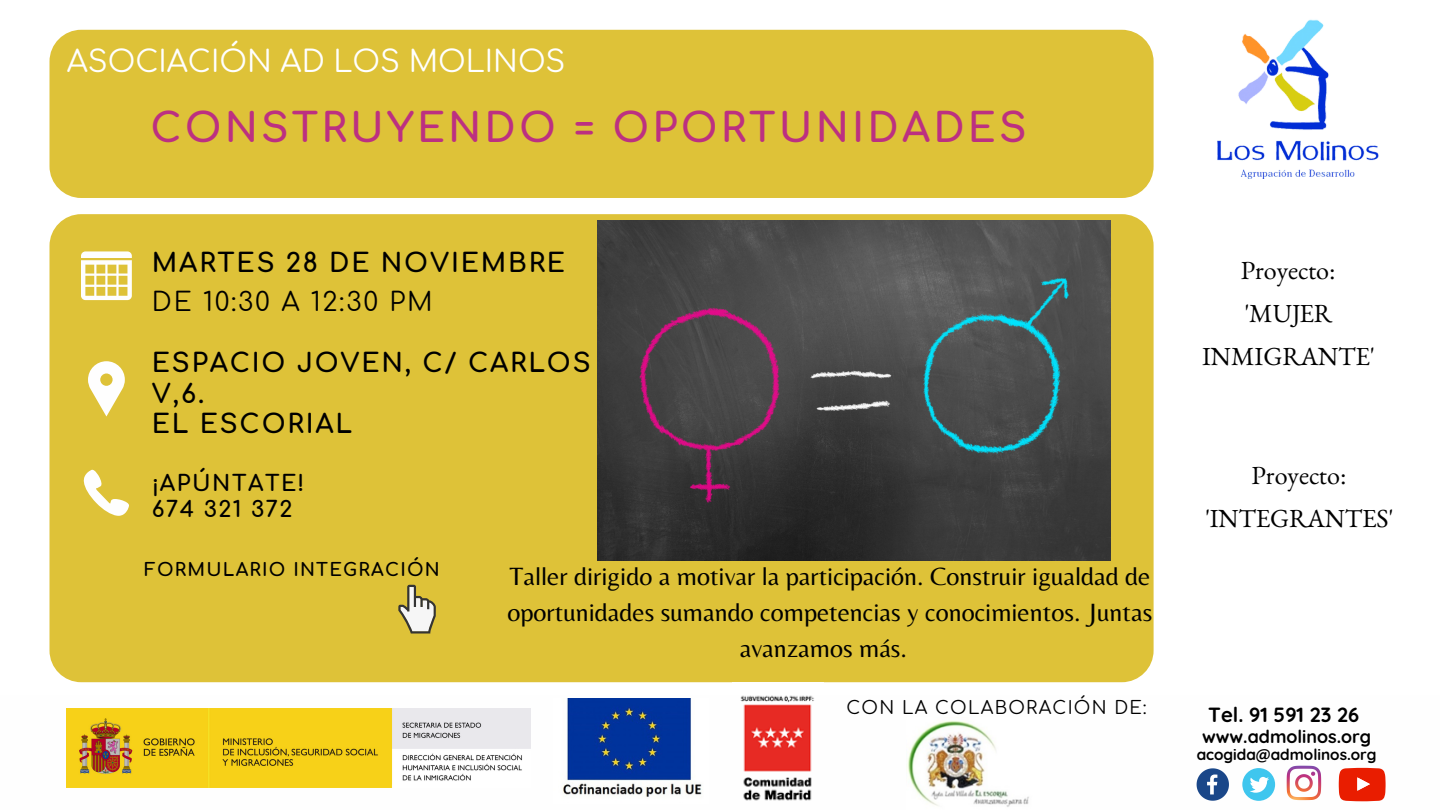
<style>
.page{position:relative;width:1440px;height:810px;background:#fff}
.page>*{position:absolute;margin:0;border:0;box-sizing:border-box;transform-origin:0 0}
.t1{font:700 40px "Comfortaa";letter-spacing:.08em;color:#bc3081}
.t2{font:30px "Comfortaa";color:#fff}
.t3{font:26.1px/43.3px "Benne";color:#000;text-align:center}
.t4{font:26px/36px "Belleza";color:#000;text-align:center}
.t5{font:700 26px/30.8px "Comfortaa";letter-spacing:.07em;color:#000}
.t6{font:26px "Comfortaa";letter-spacing:.07em;color:#000}
.t7{font:700 22px "Comfortaa";letter-spacing:.07em;color:#000}
.t8{font:700 20.4px "Quicksand";color:#000}
.t9{font:700 18px "Comfortaa";letter-spacing:.07em;color:#000}
.t10{font:18px "Comfortaa";letter-spacing:.07em;color:#000}
.t11{font:700 17.9px "Quicksand";color:#000}
.t12{font:700 15.3px "Quicksand";color:#000}
</style>
<div class="page">
<div style="left:50px;top:214px;width:1104px;height:468px;background:#dec238;border-radius:32px"></div>
<img style="left:1238px;top:19px;width:91px;height:111px">
<svg style="left:81px;top:251px;width:51px;height:49px"></svg>
<svg style="left:88px;top:361px;width:37px;height:56px"></svg>
<svg style="left:84px;top:470px;width:45px;height:46px"></svg>
<img style="left:1217px;top:140px;width:162px;height:39px">
<div style="left:50px;top:30px;width:1104px;height:168px;background:#dec238;border-radius:32px"></div>
<svg style="left:1197px;top:768px;width:32px;height:33px"></svg>
<div style="left:1242px;top:768px;width:33px;height:33px;background:#3fc6ee;border-radius:50%"></div>
<svg style="left:1250px;top:777px;width:19px;height:16px"></svg>
<svg style="left:1339px;top:768px;width:47px;height:33px;background:#eb351b"></svg>
<svg style="left:1287px;top:766px;width:34px;height:34px"></svg>
<img style="left:67px;top:708px;width:463px;height:80px">
<img style="left:562px;top:699px;width:140px;height:98px">
<svg style="left:398px;top:585px;width:38px;height:49px"></svg>
<img style="left:907px;top:720px;width:122px;height:87px">
<img style="left:740px;top:695px;width:74px;height:106px">
<img style="left:598px;top:221px;width:512px;height:339px">
<p class="t2" style="left:67px;top:46px;width:500px">ASOCIACIÓN AD LOS MOLINOS</p>
<p class="t1" style="left:151px;top:107px;width:878px">CONSTRUYENDO = OPORTUNIDADES</p>
<p class="t5" style="left:152px;top:249px;width:415px">MARTES 28 DE NOVIEMBRE</p>
<p class="t6" style="left:152px;top:288px;width:282px">DE 10:30 A 12:30 PM</p>
<p class="t5" style="left:152px;top:348px;width:440px">ESPACIO JOVEN, C/ CARLOS<br>V,6.</p>
<p class="t5" style="left:152px;top:410px;width:202px">EL ESCORIAL</p>
<p class="t7" style="left:152px;top:471px;width:154px">¡APÚNTATE!</p>
<p class="t7" style="left:152px;top:498px;width:142px">674 321 372</p>
<p class="t9" style="left:144px;top:560px;width:297px">FORMULARIO INTEGRACIÓN</p>
<p class="t4" style="left:508px;top:558px;width:646px">Taller dirigido a motivar la participación. Construir igualdad de oportunidades sumando competencias y conocimientos. Juntas avanzamos más.</p>
<p class="t10" style="left:846px;top:699px;width:302px">CON LA COLABORACIÓN DE:</p>
<p class="t3" style="left:1241px;top:253px;width:96px">Proyecto:</p>
<p class="t3" style="left:1202px;top:297px;width:174px">'MUJER<br>INMIGRANTE'</p>
<p class="t3" style="left:1252px;top:459px;width:96px">Proyecto:</p>
<p class="t3" style="left:1205px;top:502px;width:190px">'INTEGRANTES'</p>
<p class="t8" style="left:1208px;top:702px;width:153px">Tel. 91 591 23 26</p>
<p class="t11" style="left:1202px;top:726px;width:171px">www.admolinos.org</p>
<p class="t12" style="left:1197px;top:744px;width:181px">acogida@admolinos.org</p>
</div>
